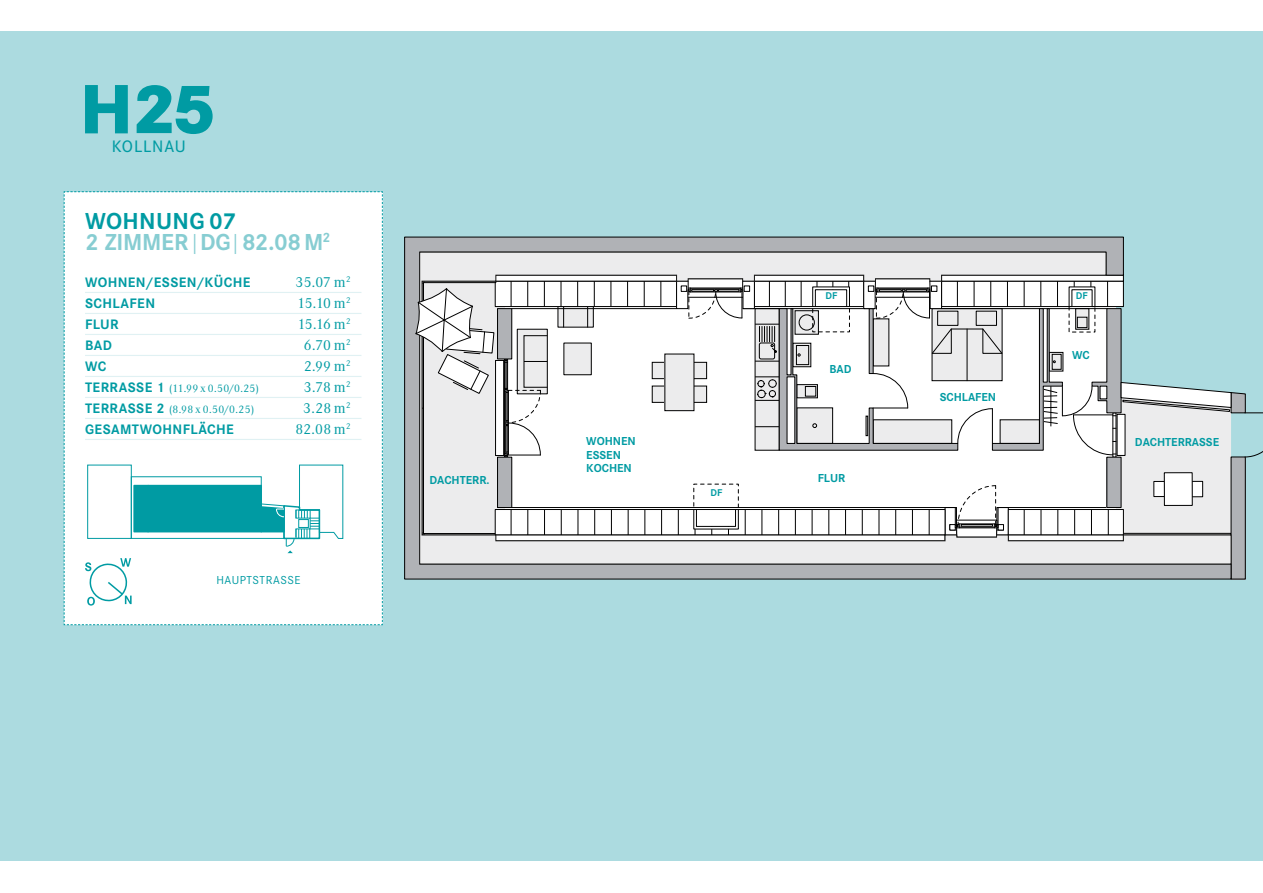
<style>
.page{position:relative;width:1263px;height:893px;background:#fff}
.page>*{position:absolute;margin:0;border:0;box-sizing:border-box;transform-origin:0 0}
.t1{font:700 24px/21px "Corporate S Pro";color:#87cdd2}
.t2{font:500 17.25px "Corporate S Pro";letter-spacing:.045em;color:#009ba3}
.t3{font:15px "Corporate A Pro";letter-spacing:-.005em;color:#009ba3}
.t4{font:700 14.25px "Corporate S Pro";letter-spacing:.025em;color:#009ba3}
.t5{font:700 12px/13.2px "Corporate S Pro";color:#009ba3}
.t6{font:12px "Corporate S";letter-spacing:.04em;color:#009ba3}
.t7{font:11.25px "Corporate A Pro";letter-spacing:.02em;color:#009ba3}
.t8{font:700 10.2px "Corporate S Pro";color:#009ba3}
.s1{color:#009ba3}
.s2{font-weight:300}
.s3{font-family:"Corporate S Pro";font-weight:700;font-size:14.25px}
</style>
<div class="page">
<div style="left:0;top:32px;width:1263px;height:829px;background:#acdbe0"></div>
<svg style="left:85px;top:85px;width:43px;height:48px"></svg>
<svg style="left:137px;top:85px;width:76px;height:49px"></svg>
<div style="left:1231px;top:457px;width:14px;height:122px;background:#b0b2b6"></div>
<div style="left:1231px;top:457px;width:14px;height:122px;border:1px solid #000"></div>
<svg style="left:404px;top:237px;width:827px;height:342px;background:#a3a7ab"></svg>
<svg style="left:419px;top:252px;width:812px;height:312px;background:#dbdedf"></svg>
<svg style="left:416px;top:281px;width:847px;height:254px;background:#dee2e3"></svg>
<div style="left:1154px;top:481px;width:11px;height:16px;background:#fff"></div>
<div style="left:1154px;top:481px;width:11px;height:16px;border:1px solid #000"></div>
<div style="left:1192px;top:481px;width:11px;height:16px;background:#fff"></div>
<div style="left:1191px;top:481px;width:12px;height:16px;border:1px solid #000"></div>
<div style="left:1164px;top:473px;width:28px;height:32px;background:#fff"></div>
<div style="left:1164px;top:473px;width:28px;height:33px;border:1px solid #000"></div>
<div style="left:1069px;top:306px;width:26px;height:26px;border:1px dashed #000"></div>
<div style="left:812px;top:308px;width:37px;height:24px;border:1px dashed #000"></div>
<div style="left:694px;top:484px;width:44px;height:24px;border:1px dashed #000"></div>
<svg style="left:64px;top:191px;width:319px;height:434px;background:#eef8f8"></svg>
<h2 class="t2" style="left:112px;top:133px;width:75px">KOLLNAU</h2>
<h1 class="t1" style="left:85px;top:208px;width:247px"><span class="s1">WOHNUNG 07<br></span>2 ZIMMER<span class="s2">|</span>DG<span class="s2">|</span>82.08 M<sup>2</sup></h1>
<p class="t4" style="left:85px;top:271px;width:167px">WOHNEN/ESSEN/KÜCHE</p>
<p class="t3" style="left:296px;top:271px;width:57px">35.07 m<sup>2</sup></p>
<p class="t4" style="left:85px;top:292px;width:72px">SCHLAFEN</p>
<p class="t3" style="left:297px;top:292px;width:55px">15.10 m<sup>2</sup></p>
<p class="t4" style="left:85px;top:313px;width:35px">FLUR</p>
<p class="t3" style="left:298px;top:313px;width:55px">15.16 m<sup>2</sup></p>
<p class="t4" style="left:85px;top:334px;width:28px">BAD</p>
<p class="t3" style="left:304px;top:334px;width:48px">6.70 m<sup>2</sup></p>
<p class="t4" style="left:85px;top:355px;width:23px">WC</p>
<p class="t3" style="left:304px;top:355px;width:48px">2.99 m<sup>2</sup></p>
<p class="t7" style="left:85px;top:380px;width:175px"><span class="s3">TERRASSE 1</span> (11.99 x 0.50/0.25)</p>
<p class="t3" style="left:304px;top:376px;width:48px">3.78 m<sup>2</sup></p>
<p class="t7" style="left:85px;top:401px;width:171px"><span class="s3">TERRASSE 2</span> (8.98 x 0.50/0.25)</p>
<p class="t3" style="left:303px;top:397px;width:49px">3.28 m<sup>2</sup></p>
<p class="t4" style="left:85px;top:418px;width:150px">GESAMTWOHNFLÄCHE</p>
<p class="t3" style="left:295px;top:418px;width:57px">82.08 m<sup>2</sup></p>
<p class="t6" style="left:216px;top:572px;width:86px">HAUPTSTRASSE</p>
<p class="t5" style="left:429px;top:472px;width:61px">DACHTERR.</p>
<p class="t5" style="left:586px;top:434px;width:51px">WOHNEN<br>ESSEN<br>KOCHEN</p>
<p class="t8" style="left:711px;top:484px;width:13px">DF</p>
<p class="t8" style="left:825px;top:288px;width:13px">DF</p>
<p class="t8" style="left:1076px;top:288px;width:13px">DF</p>
<p class="t5" style="left:829px;top:362px;width:24px">BAD</p>
<p class="t5" style="left:818px;top:471px;width:29px">FLUR</p>
<p class="t5" style="left:940px;top:390px;width:58px">SCHLAFEN</p>
<p class="t5" style="left:1072px;top:348px;width:19px">WC</p>
<p class="t5" style="left:1135px;top:435px;width:86px">DACHTERRASSE</p>
</div>
